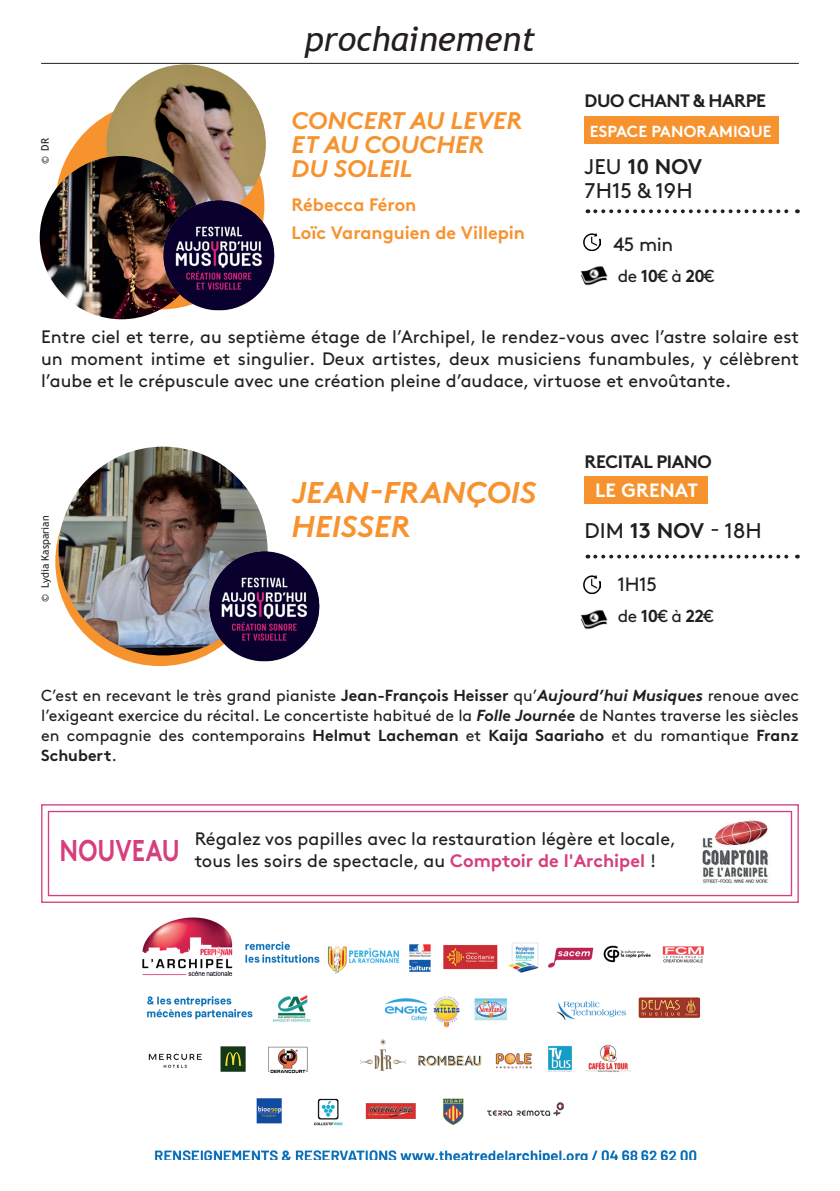
<style>
.page{position:relative;width:840px;height:1191px;background:#fff}
.page>*{position:absolute;margin:0;border:0;box-sizing:border-box;transform-origin:0 0}
.t1{font:italic 34px "Trebuchet MS";color:#231f20}
.t2{font:italic 700 30px/34px "Brown";letter-spacing:.005em;color:#f7932f}
.t3{font:italic 700 24px/24px "Brown";letter-spacing:.005em;color:#f7932f}
.t4{font:21.2px "Brown";letter-spacing:.005em;color:#231f20}
.t5{font:21.2px "Brown Bold Alt";color:#231f20}
.t6{font:19.2px "Brown";letter-spacing:-.02em;color:#231f20}
.t7{font:19.2px "Brown Bold Alt";letter-spacing:.005em;color:#fff}
.t8{font:18px/22px "Brown";color:#231f20}
.t9{font:18px/28px "Brown Bold Alt";color:#f7932f}
.t10{font:18px "Brown Bold Alt";letter-spacing:-.025em;color:#231f20}
.t11{font:17.4px "Brown";color:#231f20}
.t12{font:16px/20px "Brown";color:#231f20;text-align:justify}
.t13{font:16px "Brown Bold Alt";letter-spacing:.005em;color:#fff}
.t14{font:16px "Brown Bold Alt";color:#231f20}
.t15{font:10.4px "Trebuchet MS";color:#231f20}
.s1{font-family:"Brown"}
.s2{font-family:"Brown Bold Alt"}
.s3{font-weight:700;font-style:italic}
.s4{font-family:"Brown Bold Alt";color:#d63f7d}
</style>
<div class="page">
<img style="left:142px;top:917px;width:562px;height:242px">
<hr style="left:41px;top:63px;width:757px;height:1px;background:#231f20">
<svg style="left:41px;top:804px;width:758px;height:99px"></svg>
<div style="left:48px;top:811px;width:743px;height:85px;border:1px solid #d63f7d"></div>
<img style="left:686px;top:816px;width:98px;height:74px">
<svg style="left:55px;top:457px;width:209px;height:209px;background:#ee9135"></svg>
<div style="left:55px;top:101px;width:209px;height:208px;background:#f7932f;border-radius:50%"></div>
<img style="left:59px;top:446px;width:208px;height:209px;border-radius:104px">
<img style="left:106px;top:64px;width:160px;height:160px;border-radius:80px">
<img style="left:40px;top:156px;width:163px;height:163px;border-radius:82px">
<img style="left:580px;top:610px;width:28px;height:20px">
<img style="left:580px;top:266px;width:28px;height:20px">
<div style="left:584px;top:477px;width:123px;height:27px;background:#f7932f"></div>
<div style="left:584px;top:116px;width:194px;height:27px;background:#f7932f"></div>
<svg style="left:595px;top:554px;width:202px;height:4px"></svg>
<svg style="left:595px;top:209px;width:202px;height:4px"></svg>
<img style="left:583px;top:576px;width:17px;height:17px">
<img style="left:583px;top:233px;width:17px;height:18px">
<img style="left:195px;top:536px;width:125px;height:126px">
<img style="left:149px;top:185px;width:126px;height:130px">
<p class="t15" style="left:39px;top:164px;width:28px;rotate:-90deg">© DR</p>
<h1 class="t1" style="left:304px;top:18px;width:232px">prochainement</h1>
<h3 class="t3" style="left:291px;top:106px;width:232px">CONCERT AU LEVER<br>ET AU COUCHER<br>DU SOLEIL</h3>
<p class="t9" style="left:291px;top:189px;width:235px">Rébecca Féron<br>Loïc Varanguien de Villepin</p>
<p class="t10" style="left:584px;top:86px;width:183px">DUO CHANT &amp; HARPE</p>
<p class="t13" style="left:589px;top:118px;width:183px">ESPACE PANORAMIQUE</p>
<p class="t5" style="left:584px;top:150px;width:119px"><span class="s1">JEU</span> 10 NOV</p>
<p class="t4" style="left:584px;top:175px;width:110px">7H15 &amp; 19H</p>
<p class="t6" style="left:613px;top:230px;width:61px">45 min</p>
<p class="t11" style="left:617px;top:263px;width:98px">de <span class="s2">10</span>€ à <span class="s2">20</span>€</p>
<p class="t8" style="left:41px;top:324px;width:759px;text-align:justify">Entre ciel et terre, au septième étage de l’Archipel, le rendez-vous avec l’astre solaire est un moment intime et singulier. Deux artistes, deux musiciens funambules, y célèbrent l’aube et le crépuscule avec une création pleine d’audace, virtuose et envoûtante.</p>
<p class="t15" style="left:39px;top:601px;width:87px;rotate:-90deg">© Lydia Kasparian</p>
<h2 class="t2" style="left:291px;top:472px;width:246px">JEAN-FRANÇOIS<br>HEISSER</h2>
<p class="t10" style="left:584px;top:447px;width:128px">RECITAL PIANO</p>
<p class="t7" style="left:594px;top:475px;width:104px">LE GRENAT</p>
<p class="t4" style="left:584px;top:514px;width:179px">DIM <span class="s2">13 NOV</span> - 18H</p>
<p class="t6" style="left:617px;top:569px;width:41px">1H15</p>
<p class="t11" style="left:617px;top:602px;width:97px">de <span class="s2">10</span>€ à <span class="s2">22</span>€</p>
<p class="t12" style="left:41px;top:684px;width:758px">C’est en recevant le très grand pianiste <span class="s2">Jean-François Heisser</span> qu’<span class="s3">Aujourd’hui Musiques</span> renoue avec l’exigeant exercice du récital. Le concertiste habitué de la <span class="s3">Folle Journée</span> de Nantes traverse les siècles en compagnie des contemporains <span class="s2">Helmut Lacheman</span> et <span class="s2">Kaija Saariaho</span> et du romantique <span class="s2">Franz</span></p>
<p class="t14" style="left:41px;top:742px;width:77px">Schubert<span class="s1">.</span></p>
<p class="t8" style="left:60px;top:826px;width:618px;text-indent:135px">Régalez vos papilles avec la restauration légère et locale,<br><sup>NOUVEAU</sup> tous les soirs de spectacle, au <span class="s4">Comptoir de l'Archipel</span> !</p>
</div>
